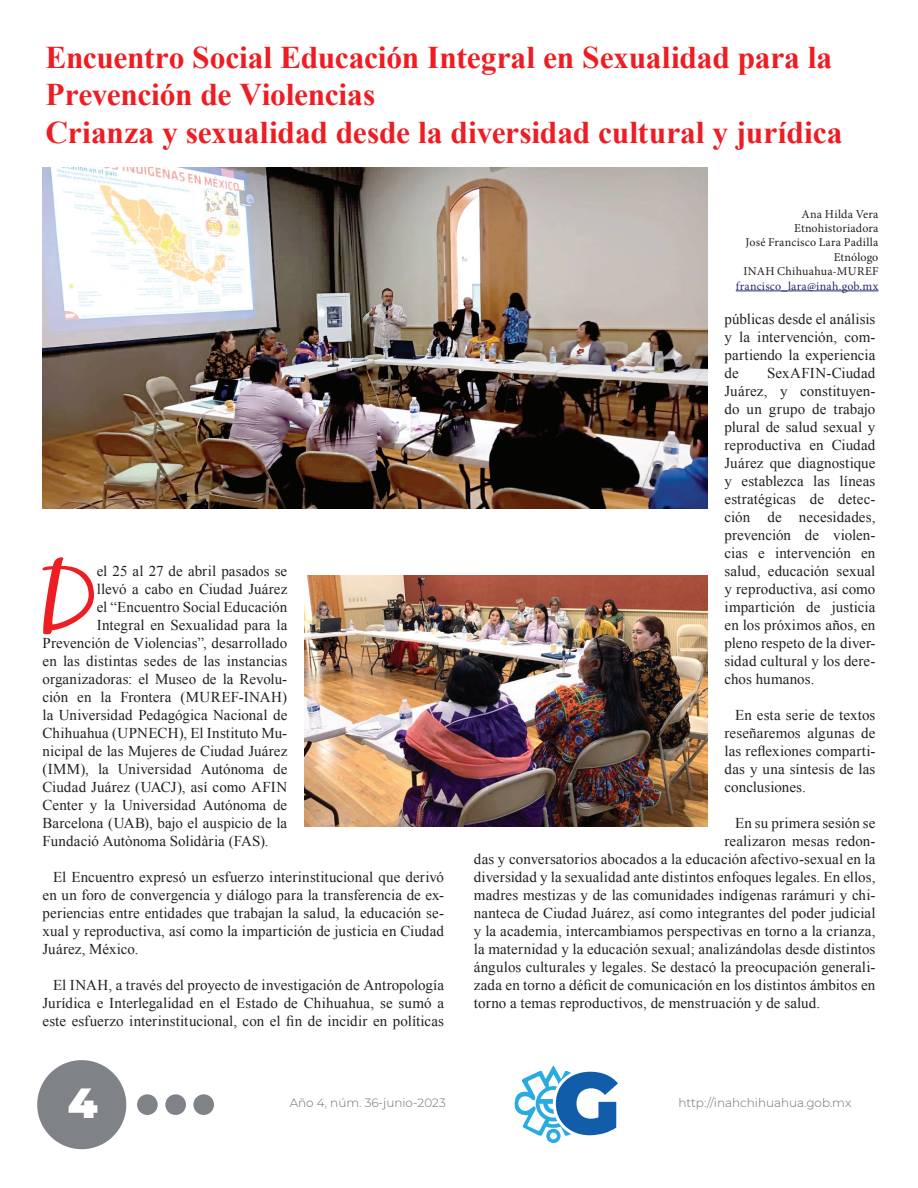
<style>
.page{position:relative;width:918px;height:1188px;background:#fff}
.page>*{position:absolute;margin:0;border:0;box-sizing:border-box;transform-origin:0 0}
.t1{font:93.9px "Black Jack";color:#ee1d23}
.t2{font:900 42px "Montserrat";color:#fff}
.t3{font:700 31.5px/37.8px "Times New Roman";letter-spacing:-.01em;color:#ee1d23}
.t4{font:15px/18px "Times New Roman";letter-spacing:.005em;color:#231f20;text-align:justify}
.t5{font:12px/14.4px "Minion Pro";letter-spacing:.015em;color:#231f20;text-align:right}
.t6{font:300 12px "Montserrat";color:#6c6d70}
.t7{font:12px "Minion Pro";letter-spacing:.02em;color:#272873}
</style>
<div class="page">
<div style="left:37px;top:1060px;width:89px;height:89px;background:#7f8286;border-radius:50%"></div>
<div style="left:193px;top:1094px;width:21px;height:21px;background:#7f8286;border-radius:50%"></div>
<div style="left:165px;top:1094px;width:21px;height:21px;background:#7f8286;border-radius:50%"></div>
<div style="left:137px;top:1094px;width:21px;height:21px;background:#7f8286;border-radius:50%"></div>
<svg style="left:514px;top:1066px;width:104px;height:77px"></svg>
<hr style="left:736px;top:291px;width:142px;height:1px;background:#272873">
<img style="left:43px;top:168px;width:665px;height:341px">
<img style="left:304px;top:575px;width:404px;height:251px">
<h3 class="t3" style="left:45px;top:37px;width:798px">Encuentro Social Educación Integral en Sexualidad para la<br>Prevención de Violencias<br>Crianza y sexualidad desde la diversidad cultural y jurídica</h3>
<h1 class="t1" style="left:39px;top:543px;width:59px">D</h1>
<p class="t4" style="left:97px;top:562px;width:192px">el 25 al 27 de abril pasados se</p>
<p class="t4" style="left:97px;top:580px;width:192px">llevó a cabo en Ciudad Juárez</p>
<p class="t4" style="left:97px;top:598px;width:192px">el “Encuentro Social Educación</p>
<p class="t4" style="left:97px;top:616px;width:192px">Integral en Sexualidad para la</p>
<p class="t4" style="left:43px;top:634px;width:246px">Prevención de Violencias”, desarrollado</p>
<p class="t4" style="left:43px;top:652px;width:246px">en las distintas sedes de las instancias</p>
<p class="t4" style="left:43px;top:670px;width:246px">organizadoras: el Museo de la Revolu-</p>
<p class="t4" style="left:43px;top:688px;width:246px">ción en la Frontera (MUREF-INAH)</p>
<p class="t4" style="left:43px;top:706px;width:246px">la Universidad Pedagógica Nacional de</p>
<p class="t4" style="left:43px;top:724px;width:246px">Chihuahua (UPNECH), El Instituto Mu-</p>
<p class="t4" style="left:43px;top:742px;width:246px">nicipal de las Mujeres de Ciudad Juárez</p>
<p class="t4" style="left:43px;top:760px;width:246px">(IMM), la Universidad Autónoma de</p>
<p class="t4" style="left:43px;top:778px;width:246px">Ciudad Juárez (UACJ), así como AFIN</p>
<p class="t4" style="left:43px;top:796px;width:246px">Center y la Universidad Autónoma de</p>
<p class="t4" style="left:43px;top:814px;width:246px">Barcelona (UAB), bajo el auspicio de la</p>
<p class="t4" style="left:43px;top:832px;width:228px">Fundació Autònoma Solidària (FAS).</p>
<p class="t4" style="left:43px;top:868px;width:403px;text-indent:11px">El Encuentro expresó un esfuerzo interinstitucional que derivó en un foro de convergencia y diálogo para la transferencia de ex&shy;periencias entre entidades que trabajan la salud, la educación se&shy;xual y reproductiva, así como la impartición de justicia en Ciudad Juárez, México.</p>
<p class="t4" style="left:43px;top:976px;width:403px;text-indent:11px">El INAH, a través del proyecto de investigación de Antropología Jurídica e Interlegalidad en el Estado de Chihuahua, se sumó a este esfuerzo interinstitucional, con el fin de incidir en políticas</p>
<p class="t5" style="left:743px;top:207px;width:137px">Ana Hilda Vera<br>Etnohistoriadora<br>José Francisco Lara Padilla<br>Etnólogo<br>INAH Chihuahua-MUREF</p>
<p class="t7" style="left:736px;top:278px;width:144px">francisco_lara@inah.gob.mx</p>
<p class="t4" style="left:725px;top:310px;width:152px">públicas desde el análisis y la intervención, com&shy;partiendo la experiencia de</p>
<p class="t4" style="left:725px;top:364px;width:152px;text-indent:43px">SexAFIN-Ciudad Juárez, y constituyen&shy;do un grupo de trabajo plural de salud sexual y reproductiva en Ciudad Juárez que diagnostique y establezca las líneas estratégicas de detec&shy;ción de necesidades, prevención de violen&shy;cias e intervención en salud, educación sexual y reproductiva, así como impartición de justicia en los próximos años, en pleno respeto de la diver&shy;sidad cultural y los dere&shy;chos humanos.</p>
<p class="t4" style="left:725px;top:706px;width:152px;text-indent:11px">En esta serie de textos reseñaremos algunas de las reflexiones comparti&shy;das y una síntesis de las conclusiones.</p>
<p class="t4" style="left:735px;top:814px;width:142px">En su primera sesión se</p>
<p class="t4" style="left:725px;top:832px;width:152px">realizaron mesas redon-</p>
<p class="t4" style="left:474px;top:850px;width:403px">das y conversatorios abocados a la educación afectivo-sexual en la</p>
<p class="t4" style="left:474px;top:868px;width:403px">diversidad y la sexualidad ante distintos enfoques legales. En ellos,</p>
<p class="t4" style="left:474px;top:886px;width:403px">madres mestizas y de las comunidades indígenas rarámuri y chi-</p>
<p class="t4" style="left:474px;top:904px;width:403px">nanteca de Ciudad Juárez, así como integrantes del poder judicial</p>
<p class="t4" style="left:474px;top:922px;width:403px">y la academia, intercambiamos perspectivas en torno a la crianza,</p>
<p class="t4" style="left:474px;top:940px;width:403px">la maternidad y la educación sexual; analizándolas desde distintos</p>
<p class="t4" style="left:474px;top:958px;width:403px">ángulos culturales y legales. Se destacó la preocupación generali-</p>
<p class="t4" style="left:474px;top:976px;width:403px">zada en torno a déficit de comunicación en los distintos ámbitos en</p>
<p class="t4" style="left:474px;top:994px;width:348px">torno a temas reproductivos, de menstruación y de salud.</p>
<h2 class="t2" style="left:68px;top:1071px;width:31px">4</h2>
<p class="t6" style="left:290px;top:1095px;width:158px">Año 4, núm. 36-junio-2023</p>
<p class="t6" style="left:679px;top:1095px;width:174px">http://inahchihuahua.gob.mx</p>
</div>
